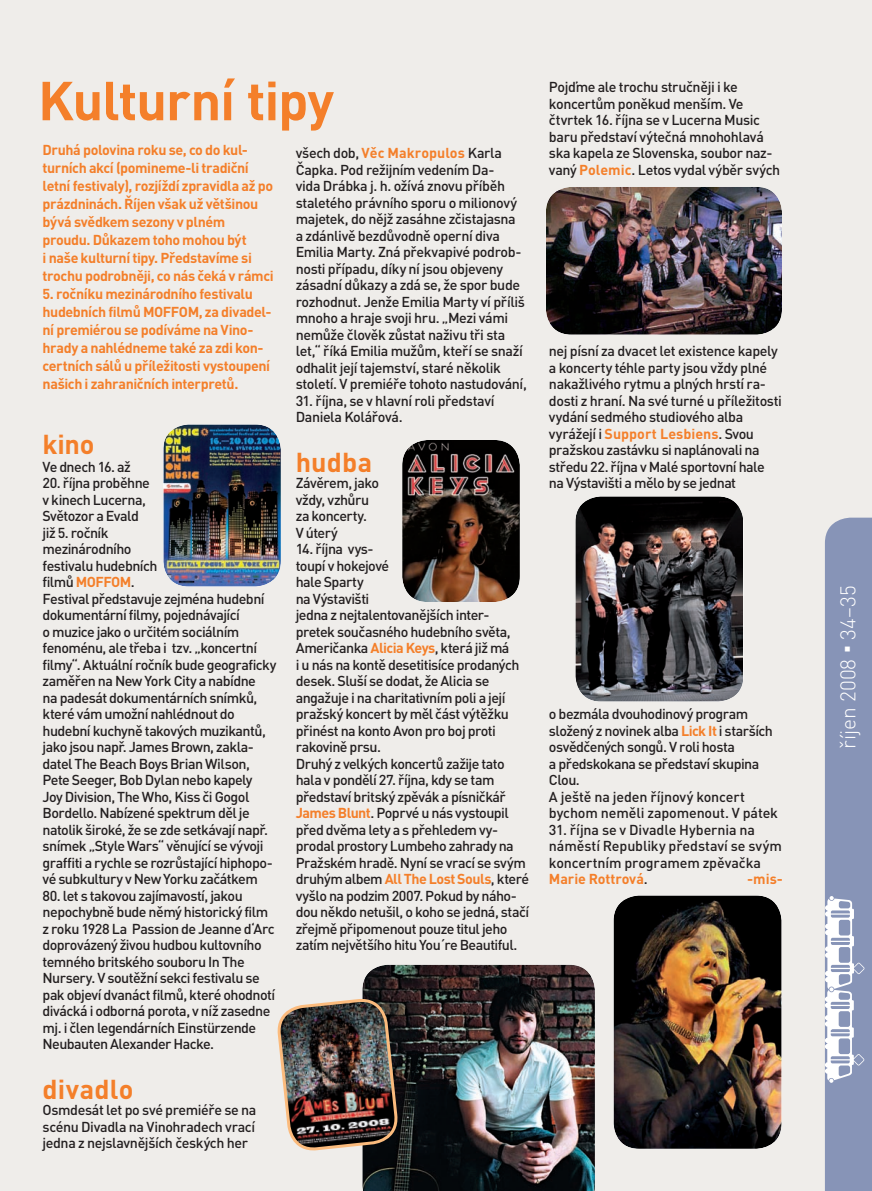
<style>
.page{position:relative;width:872px;height:1191px;background:#fff}
.page>*{position:absolute;margin:0;border:0;box-sizing:border-box;transform-origin:0 0}
.t1{font:700 54px "DINCE";letter-spacing:-.02em;color:#f47f2a}
.t2{font:700 27px "DINCE";letter-spacing:.005em;color:#f47f2a}
.t3{font:300 21px "DINCE";letter-spacing:-.03em;color:#fff}
.t4{font:300 21px "DINCE";color:#fff}
.t5{font:500 14.25px/16.5px "DINCE";letter-spacing:-.035em;color:#231f20}
.t6{font:700 14.25px/18px "DINCE";letter-spacing:-.03em;color:#f47f2a}
.t7{font:500 14.25px/16.5px "DINCE";letter-spacing:-.01em;color:#231f20}
.s1{font-weight:700;color:#f47f2a}
.s2{font-weight:900;font-size:27px}
</style>
<div class="page">
<div style="left:0;top:0;width:871px;height:1191px;background:#efedea"></div>
<img style="left:163px;top:424px;width:118px;height:162px;border-radius:26px">
<img style="left:362px;top:964px;width:232px;height:227px">
<img style="left:402px;top:440px;width:117px;height:162px;border-radius:26px">
<img style="left:546px;top:187px;width:235px;height:148px;border-radius:26px">
<img style="left:575px;top:496px;width:167px;height:205px;border-radius:26px">
<img style="left:613px;top:895px;width:168px;height:253px;border-radius:26px">
<img style="left:277px;top:998px;width:121px;height:153px">
<svg style="left:825px;top:517px;width:47px;height:674px;background:#929ebd"></svg>
<h1 class="t1" style="left:38px;top:81px;width:297px">Kulturní tipy</h1>
<p class="t6" style="left:43px;top:143px;width:232px">Druhá polovina roku se, co do kul&shy;turních akcí (pomineme-li tradiční letní festivaly), rozjíždí zpravidla až po prázdninách. Říjen však už většinou bývá svědkem sezony v plném proudu. Důkazem toho mohou být<br>i naše kulturní tipy. Představíme si trochu podrobněji, co nás čeká v rámci</p>
<p class="t6" style="left:43px;top:287px;width:230px">5. ročníku mezinárodního festivalu hudebních filmů MOFFOM, za divadel&shy;ní premiérou se podíváme na Vino&shy;hrady a nahlédneme také za zdi kon&shy;certních sálů u příležitosti vystoupení našich i zahraničních interpretů.</p>
<h2 class="t2" style="left:43px;top:435px;width:53px">kino</h2>
<p class="t5" style="left:43px;top:460px;width:90px">Ve dnech 16. až</p>
<p class="t5" style="left:43px;top:476px;width:235px">20. října proběhne<br>v kinech Lucerna,<br>Světozor a Evald<br>již 5. ročník<br>mezinárodního<br>festivalu hudebních<br>filmů <span class="s1">MOFFOM</span>.<br>Festival představuje zejména hudební dokumentární filmy, pojednávající<br>o muzice jako o určitém sociálním fenoménu, ale třeba i tzv. „koncertní filmy“. Aktuální ročník bude geograficky zaměřen na New York City a nabídne<br>na padesát dokumentárních snímků, které vám umožní nahlédnout do hudební kuchyně takových muzikantů, jako jsou např. James Brown, zakla&shy;datel The Beach Boys Brian Wilson,<br>Pete Seeger, Bob Dylan nebo kapely<br>Joy Division, The Who, Kiss či Gogol<br>Bordello. Nabízené spektrum děl je natolik široké, že se zde setkávají např. snímek „Style Wars“ věnující se vývoji graffiti a rychle se rozrůstající hiphopo&shy;vé subkultury v New Yorku začátkem</p>
<p class="t5" style="left:43px;top:889px;width:234px">80. let s takovou zajímavostí, jakou nepochybně bude němý historický film z roku 1928 La Passion de Jeanne d‘Arc doprovázený živou hudbou kultovního temného britského souboru In The Nursery. V soutěžní sekci festivalu se pak objeví dvanáct filmů, které ohodnotí divácká i odborná porota, v níž zasedne mj. i člen legendárních Einstürzende Neubauten Alexander Hacke.</p>
<h2 class="t2" style="left:43px;top:1079px;width:92px">divadlo</h2>
<p class="t5" style="left:43px;top:1103px;width:215px;text-align:justify">Osmdesát let po své premiéře se na scénu Divadla na Vinohradech vrací jedna z nejslavnějších českých her</p>
<p class="t5" style="left:296px;top:146px;width:232px">všech dob, <span class="s1">Věc Makropulos</span> Karla Čapka. Pod režijním vedením Da-<br>vida Drábka j. h. ožívá znovu příběh staletého právního sporu o milionový majetek, do nějž zasáhne zčistajasna a zdánlivě bezdůvodně operní diva Emilia Marty. Zná překvapivé podrob&shy;nosti případu, díky ní jsou objeveny zásadní důkazy a zdá se, že spor bude rozhodnut. Jenže Emilia Marty ví příliš mnoho a hraje svoji hru. „Mezi vámi nemůže člověk zůstat naživu tři sta let,“ říká Emilia mužům, kteří se snaží odhalit její tajemství, staré několik století. V premiéře tohoto nastudování,</p>
<p class="t5" style="left:296px;top:394px;width:200px">31. října, se v hlavní roli představí<br>Daniela Kolářová.</p>
<h2 class="t2" style="left:296px;top:452px;width:78px">hudba</h2>
<p class="t5" style="left:296px;top:476px;width:85px">Závěrem, jako vždy, vzhůru za koncerty.<br>V úterý</p>
<p class="t5" style="left:296px;top:542px;width:235px">14. října vys-<br>toupí v hokejové<br>hale Sparty<br>na Výstavišti<br>jedna z nejtalentovanějších inter&shy;pretek současného hudebního světa,<br>Američanka <span class="s1">Alicia Keys</span>, která již má<br>i u nás na kontě desetitisíce prodaných desek. Sluší se dodat, že Alicia se angažuje i na charitativním poli a její pražský koncert by měl část výtěžku přinést na konto Avon pro boj proti rakovině prsu.<br>Druhý z velkých koncertů zažije tato hala v pondělí 27. října, kdy se tam představí britský zpěvák a písničkář<br><span class="s1">James Blunt</span>. Poprvé u nás vystoupil před dvěma lety a s přehledem vy&shy;prodal prostory Lumbeho zahrady na<br>Pražském hradě. Nyní se vrací se svým druhým albem <span class="s1">All The Lost Souls</span>, které vyšlo na podzim 2007. Pokud by náho&shy;dou někdo netušil, o koho se jedná, stačí zřejmě připomenout pouze titul jeho zatím největšího hitu You´re Beautiful.</p>
<p class="t5" style="left:549px;top:80px;width:233px">Pojďme ale trochu stručněji i ke koncertům poněkud menším. Ve čtvrtek 16. října se v Lucerna Music baru představí výtečná mnohohlavá ska kapela ze Slovenska, soubor naz&shy;vaný <span class="s1">Polemic</span>. Letos vydal výběr svých</p>
<p class="t5" style="left:549px;top:344px;width:234px">nej písní za dvacet let existence kapely a koncerty téhle party jsou vždy plné nakažlivého rytmu a plných hrstí ra&shy;dosti z hraní. Na své turné u příležitosti vydání sedmého studiového alba vyrážejí i <span class="s1">Support Lesbiens</span>. Svou pražskou zastávku si naplánovali na středu 22. října v Malé sportovní hale na Výstavišti a mělo by se jednat</p>
<p class="t5" style="left:549px;top:707px;width:230px">o bezmála dvouhodinový program složený z novinek alba <span class="s1">Lick It</span> i starších osvědčených songů. V roli hosta<br>a předskokana se představí skupina<br>Clou.<br>A ještě na jeden říjnový koncert bychom neměli zapomenout. V pátek</p>
<p class="t7" style="left:549px;top:823px;width:234px">31. října se v Divadle Hybernia na náměstí Republiky představí se svým koncertním programem zpěvačka<br><span class="s1">Marie Rottrová</span>.</p>
<p class="t6" style="left:747px;top:871px;width:37px">-mis-</p>
<h3 class="t4" style="left:840px;top:749px;width:165px;rotate:-90deg">říjen 2008 <span class="s2">∤</span> 34–35</h3>
<h3 class="t3" style="left:840px;top:761px;width:157px;rotate:-90deg">únor 20 8 14–35</h3>
<h3 class="t3" style="left:840px;top:664px;width:52px;rotate:-90deg"><span class="s2">∤</span> 4–35</h3>
<h3 class="t3" style="left:840px;top:761px;width:48px;rotate:-90deg">leden</h3>
</div>
